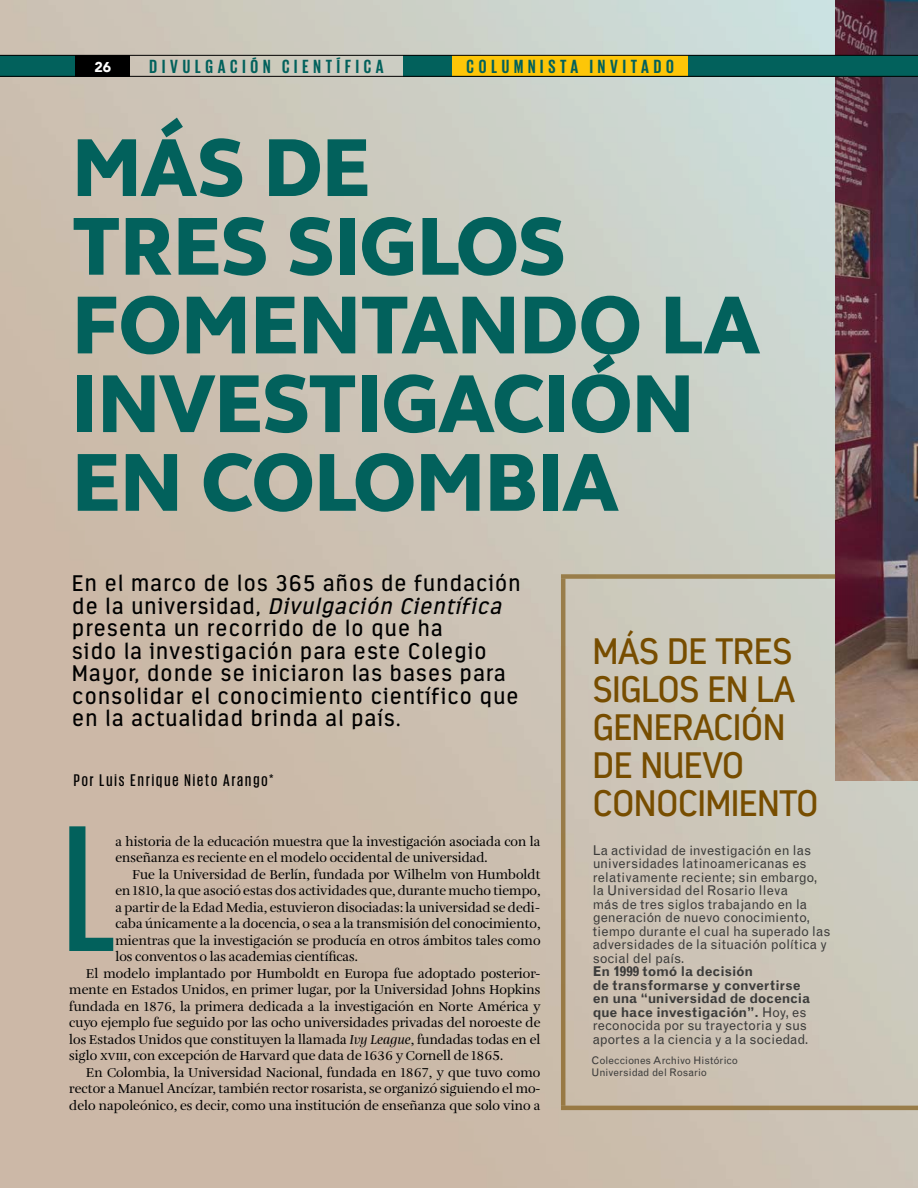
<style>
.page{position:relative;width:918px;height:1188px;background:#fff}
.page>*{position:absolute;margin:0;border:0;box-sizing:border-box;transform-origin:0 0}
.t1{font:500 183.9px "Giorgio Sans";color:#02615c}
.t2{font:800 84.3px/78.8px "FS Elliot Pro";color:#02615c;scale:.94 1}
.t3{font:36.75px/38px "Estandar";color:#774d00}
.t4{font:22.5px/22.5px "Estandar";letter-spacing:.06em;color:#000}
.t5{font:700 19.5px "Giorgio Sans";letter-spacing:.25em;color:#02615c}
.t6{font:500 17.25px "Giorgio Sans";letter-spacing:.12em;color:#000}
.t7{font:900 14.25px "Avenir";color:#fff}
.t8{font:13.5px/16.5px "Amalia Pro";color:#000}
.t9{font:13.5px/13.5px "Grotesque MT Std";color:#3c3c3b}
.t10{font:700 13.5px/13.5px "Grotesque MT Std";letter-spacing:-.015em;color:#3c3c3b}
.t11{font:10.5px/12px "Grotesque MT Std";color:#3c3c3b}
.s1{font-style:italic}
.s2{font-weight:400}
</style>
<div class="page">
<img style="left:835px;top:0;width:83px;height:780px">
<svg style="left:0;top:55px;width:918px;height:22px;background:#738755"></svg>
<div style="left:561px;top:574px;width:274px;height:5px;background:#997f4e"></div>
<hr style="left:561px;top:579px;width:4px;height:527px;background:#997b46">
<hr style="left:561px;top:1106px;width:357px;height:4px;background:#997b46">
<p class="t7" style="left:95px;top:55px;width:18px">26</p>
<h3 class="t5" style="left:150px;top:57px;width:236px">DIVULGACIÓN CIENTÍFICA</h3>
<h3 class="t5" style="left:467px;top:57px;width:209px">COLUMNISTA INVITADO</h3>
<h2 class="t2" style="left:72px;top:128px;width:732px">MÁS DE<br>TRES SIGLOS<br>FOMENTANDO LA<br>INVESTIGACIÓN<br>EN COLOMBIA</h2>
<p class="t4" style="left:72px;top:572px;width:450px">En el marco de los 365 años de fundación d e l a u n i v e r s i d a d , <span class="s1">Divulgación Científica </span>presenta un recorrido de lo que ha<br>sido la investigación para este Colegio Mayor, donde se iniciaron las bases para consolidar el conocimiento científico que en la actualidad brinda al país.</p>
<p class="t6" style="left:74px;top:772px;width:201px">Por Luis Enrique Nieto Arango*</p>
<h1 class="t1" style="left:64px;top:798px;width:53px">L</h1>
<p class="t8" style="left:115px;top:834px;width:427px">a historia de la educación muestra que la investigación asociada con la enseñanza es reciente en el modelo occidental de universidad.</p>
<p class="t8" style="left:132px;top:867px;width:410px">Fue la Universidad de Berlín, fundada por Wilhelm von Humboldt</p>
<p class="t8" style="left:115px;top:883px;width:427px">en 1810, la que asoció estas dos actividades que, durante mucho tiempo,</p>
<p class="t8" style="left:115px;top:900px;width:427px">a partir de la Edad Media, estuvieron disociadas: la universidad se dedi-</p>
<p class="t8" style="left:115px;top:916px;width:427px">caba únicamente a la docencia, o sea a la transmisión del conocimiento,</p>
<p class="t8" style="left:115px;top:933px;width:427px">mientras que la investigación se producía en otros ámbitos tales como</p>
<p class="t8" style="left:115px;top:949px;width:244px">los conventos o las academias científicas.</p>
<p class="t8" style="left:86px;top:966px;width:456px">El modelo implantado por Humboldt en Europa fue adoptado posterior-</p>
<p class="t8" style="left:69px;top:982px;width:473px">mente en Estados Unidos, en primer lugar, por la Universidad Johns Hopkins</p>
<p class="t8" style="left:69px;top:999px;width:473px">fundada en 1876, la primera dedicada a la investigación en Norte América y</p>
<p class="t8" style="left:69px;top:1015px;width:473px">cuyo ejemplo fue seguido por las ocho universidades privadas del noroeste de</p>
<p class="t8" style="left:69px;top:1032px;width:473px">los Estados Unidos que constituyen la llamada <span class="s1">Ivy League</span>, fundadas todas en el</p>
<p class="t8" style="left:69px;top:1048px;width:435px">siglo xviii, con excepción de Harvard que data de 1636 y Cornell de 1865.</p>
<p class="t8" style="left:86px;top:1065px;width:456px">En Colombia, la Universidad Nacional, fundada en 1867, y que tuvo como</p>
<p class="t8" style="left:69px;top:1081px;width:473px">rector a Manuel Ancízar, también rector rosarista, se organizó siguiendo el mo-</p>
<p class="t8" style="left:69px;top:1098px;width:473px">delo napoleónico, es decir, como una institución de enseñanza que solo vino a</p>
<h3 class="t3" style="left:593px;top:632px;width:227px">MÁS DE TRES<br>SIGLOS EN LA<br>GENERACIÓN<br>DE NUEVO<br>CONOCIMIENTO</h3>
<p class="t9" style="left:593px;top:844px;width:239px">La actividad de investigación en las universidades latinoamericanas es relativamente reciente; sin embargo, la Universidad del Rosario lleva<br>más de tres siglos trabajando en la generación de nuevo conocimiento, tiempo durante el cual ha superado las adversidades de la situación política y social del país.</p>
<p class="t10" style="left:593px;top:965px;width:219px">En 1999 tomó la decisión<br>de transformarse y convertirse en una “universidad de docencia que hace investigación”. <span class="s2">Hoy, es reconocida por su trayectoria y sus aportes a la ciencia y a la sociedad.</span></p>
<p class="t11" style="left:591px;top:1054px;width:148px">Colecciones Archivo Histórico<br>Universidad del Rosario</p>
</div>
